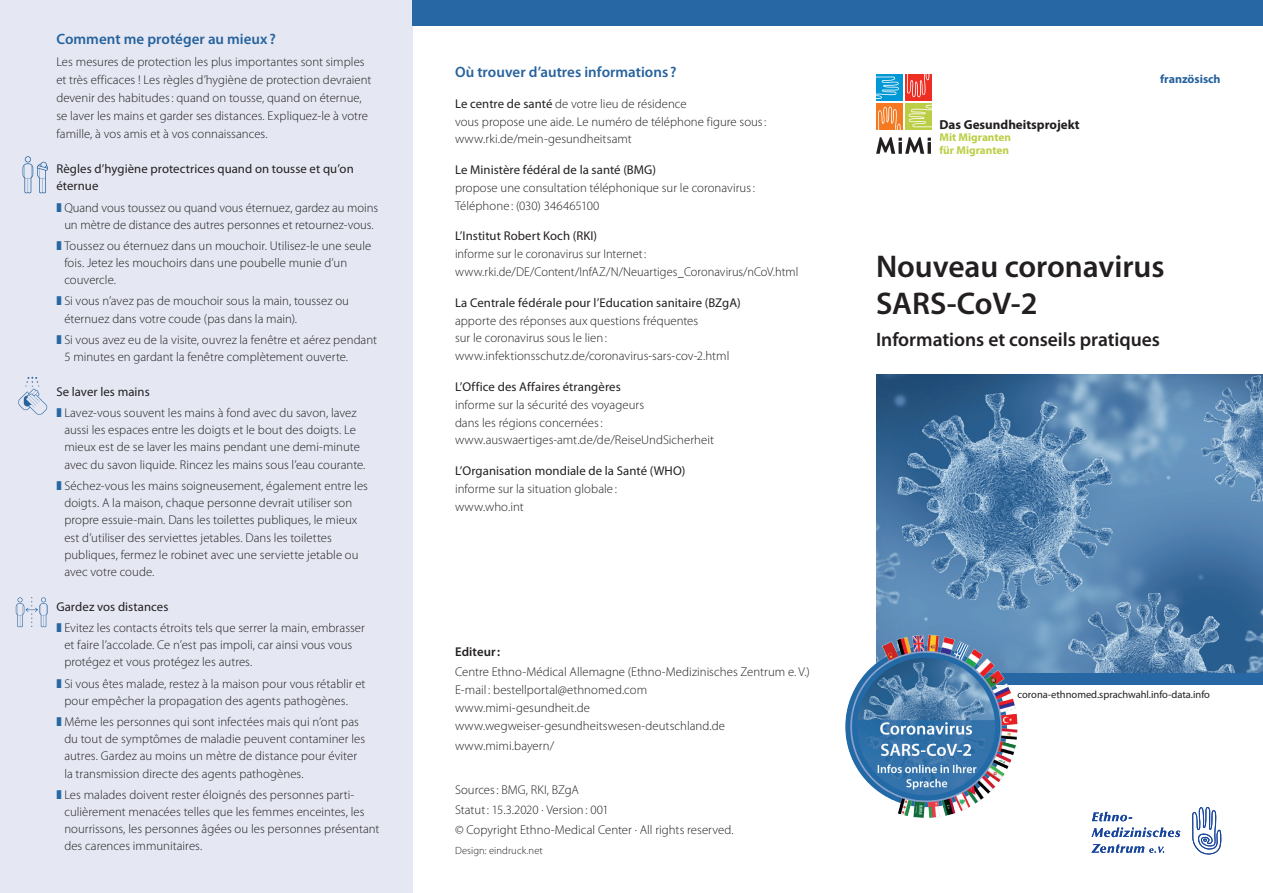
<style>
.page{position:relative;width:1263px;height:893px;background:#fff}
.page>*{position:absolute;margin:0;border:0;box-sizing:border-box;transform-origin:0 0}
.t1{font:600 31.5px/37.8px "Myriad Pro";color:#231f20}
.t2{font:600 19.5px "Myriad Pro";color:#231f20}
.t3{font:600 15px "Myriad Pro";color:#26629d}
.t4{font:700 13.05px "Myriad Pro";color:#231f20}
.t5{font:300 12.75px/17.2px "Myriad Pro";letter-spacing:.005em;color:#231f20}
.t6{font:12.75px/17.9px "Myriad Pro";letter-spacing:.005em;color:#231f20}
.t7{font:600 12.75px "Myriad Pro";letter-spacing:.01em;color:#231f20}
.t8{font:700 12px "Myriad Pro";color:#26629d}
.t9{font:700 11.25px/12.5px "Myriad Pro";color:#bcce45}
.t10{font:10.5px "Myriad Pro";color:#231f20}
.t11{font:300 10.5px "Myriad Pro";letter-spacing:.01em;color:#231f20}
.s1{color:#2767a4}
.s2{font-weight:400}
</style>
<div class="page">
<div style="left:0;top:0;width:412px;height:893px;background:#e5e8f3"></div>
<div style="left:412px;top:0;width:851px;height:26px;background:#2767a4"></div>
<div style="left:876px;top:646px;width:387px;height:39px;background:#2767a4"></div>
<svg style="left:1192px;top:807px;width:29px;height:48px"></svg>
<svg style="left:1091px;top:844px;width:73px;height:9px"></svg>
<svg style="left:1091px;top:812px;width:89px;height:25px"></svg>
<img style="left:876px;top:375px;width:387px;height:297px">
<svg style="left:18px;top:377px;width:29px;height:38px"></svg>
<svg style="left:23px;top:156px;width:25px;height:37px"></svg>
<svg style="left:16px;top:597px;width:32px;height:30px"></svg>
<svg style="left:876px;top:137px;width:55px;height:17px"></svg>
<svg style="left:927px;top:142px;width:4px;height:12px"></svg>
<div style="left:876px;top:103px;width:27px;height:26px;background:#f47921"></div>
<svg style="left:878px;top:107px;width:23px;height:22px"></svg>
<svg style="left:905px;top:103px;width:26px;height:26px"></svg>
<svg style="left:909px;top:105px;width:22px;height:22px"></svg>
<div style="left:905px;top:74px;width:26px;height:27px;background:#ee2e22"></div>
<svg style="left:907px;top:74px;width:22px;height:23px"></svg>
<div style="left:876px;top:74px;width:27px;height:27px;background:#0099d5"></div>
<svg style="left:876px;top:77px;width:23px;height:22px"></svg>
<img style="left:845px;top:632px;width:179px;height:186px">
<p class="t3" style="left:56px;top:31px;width:221px">Comment me protéger au mieux ?</p>
<p class="t5" style="left:56px;top:53px;width:317px;line-height:17.9px">Les mesures de protection les plus importantes sont simples et très efficaces ! Les règles d’hygiène de protection devraient devenir des habitudes: quand on tousse, quand on éternue, se laver les mains et garder ses distances. Expliquez-le à votre famille, à vos amis et à vos connaissances.</p>
<p class="t6" style="left:56px;top:160px;width:299px">Règles d’hygiène protectrices quand on tousse et qu’on éternue</p>
<p class="t5" style="left:56px;top:199px;width:323px;text-align:center"><span class="s1">❚</span> Quand vous toussez ou quand vous éternuez, gardez au moins un mètre de distance des autres personnes et retournez-vous.</p>
<p class="t5" style="left:64px;top:237px;width:308px;text-indent:-8px"><span class="s1">❚</span> Toussez ou éternuez dans un mouchoir. Utilisez-le une seule fois. Jetez les mouchoirs dans une poubelle munie d’un couvercle.</p>
<p class="t5" style="left:64px;top:293px;width:286px;text-indent:-8px"><span class="s1">❚</span> Si vous n’avez pas de mouchoir sous la main, toussez ou éternuez dans votre coude (pas dans la main).</p>
<p class="t5" style="left:64px;top:331px;width:314px;text-indent:-8px"><span class="s1">❚</span> Si vous avez eu de la visite, ouvrez la fenêtre et aérez pendant<br>5 minutes en gardant la fenêtre complètement ouverte.</p>
<p class="t5" style="left:56px;top:381px;width:302px;line-height:21.1px"><span class="s2">Se laver les mains<br></span><span class="s1">❚</span> Lavez-vous souvent les mains à fond avec du savon, lavez</p>
<p class="t5" style="left:64px;top:421px;width:303px">aussi les espaces entre les doigts et le bout des doigts. Le mieux est de se laver les mains pendant une demi-minute avec du savon liquide. Rincez les mains sous l’eau courante.</p>
<p class="t5" style="left:64px;top:477px;width:305px;text-indent:-8px"><span class="s1">❚</span> Séchez-vous les mains soigneusement, également entre les doigts. A la maison, chaque personne devrait utiliser son propre essuie-main. Dans les toilettes publiques, le mieux est d’utiliser des serviettes jetables. Dans les toilettes publiques, fermez le robinet avec une serviette jetable ou avec votre coude.</p>
<p class="t5" style="left:56px;top:596px;width:310px;line-height:21.1px"><span class="s2">Gardez vos distances<br></span><span class="s1">❚</span> Evitez les contacts étroits tels que serrer la main, embrasser</p>
<p class="t5" style="left:64px;top:637px;width:289px">et faire l’accolade. Ce n’est pas impoli, car ainsi vous vous protégez et vous protégez les autres.</p>
<p class="t5" style="left:64px;top:675px;width:303px;text-indent:-8px"><span class="s1">❚</span> Si vous êtes malade, restez à la maison pour vous rétablir et pour empêcher la propagation des agents pathogènes.</p>
<p class="t5" style="left:64px;top:713px;width:302px;text-indent:-8px"><span class="s1">❚</span> Même les personnes qui sont infectées mais qui n’ont pas du tout de symptômes de maladie peuvent contaminer les autres. Gardez au moins un mètre de distance pour éviter la transmission directe des agents pathogènes.</p>
<p class="t5" style="left:64px;top:786px;width:317px;text-indent:-8px"><span class="s1">❚</span> Les malades doivent rester éloignés des personnes parti&shy;culièrement menacées telles que les femmes enceintes, les nourrissons, les personnes âgées ou les personnes présentant des carences immunitaires.</p>
<p class="t3" style="left:455px;top:64px;width:223px">Où trouver d’autres informations ?</p>
<p class="t5" style="left:455px;top:95px;width:313px;line-height:17.9px"><span class="s2">Le centre de santé</span> de votre lieu de résidence<br>vous propose une aide. Le numéro de téléphone figure sous: www.rki.de/mein-gesundheitsamt</p>
<p class="t6" style="left:455px;top:161px;width:202px">Le Ministère fédéral de la santé (BMG)</p>
<p class="t5" style="left:455px;top:179px;width:301px;line-height:17.9px">propose une consultation téléphonique sur le coronavirus:<br>Téléphone : (030) 346465100</p>
<p class="t6" style="left:455px;top:227px;width:144px">L’Institut Robert Koch (RKI)</p>
<p class="t5" style="left:455px;top:245px;width:345px;line-height:17.9px">informe sur le coronavirus sur Internet: www.rki.de/DE/Content/InfAZ/N/Neuartiges_Coronavirus/nCoV.html</p>
<p class="t6" style="left:455px;top:294px;width:287px">La Centrale fédérale pour l’Education sanitaire (BZgA)</p>
<p class="t5" style="left:455px;top:312px;width:276px;line-height:17.9px">apporte des réponses aux questions fréquentes<br>sur le coronavirus sous le lien: www.infektionsschutz.de/coronavirus-sars-cov-2.html</p>
<p class="t6" style="left:455px;top:378px;width:167px">L’Office des Affaires étrangères</p>
<p class="t5" style="left:455px;top:396px;width:261px;line-height:17.9px">informe sur la sécurité des voyageurs<br>dans les régions concernées: www.auswaertiges-amt.de/de/ReiseUndSicherheit</p>
<p class="t6" style="left:455px;top:462px;width:232px">L’Organisation mondiale de la Santé (WHO)</p>
<p class="t5" style="left:455px;top:480px;width:163px;line-height:17.9px">informe sur la situation globale : www.who.int</p>
<p class="t7" style="left:455px;top:645px;width:47px">Editeur:</p>
<p class="t5" style="left:455px;top:663px;width:356px;line-height:17.9px">Centre Ethno-Médical Allemagne (Ethno-Medizinisches Zentrum e. V.)<br>E-mail : bestellportal@ethnomed.com<br>www.mimi-gesundheit.de www.wegweiser-gesundheitswesen-deutschland.de</p>
<p class="t5" style="left:455px;top:737px;width:101px">www.mimi.bayern/</p>
<p class="t5" style="left:455px;top:780px;width:280px;line-height:20px">Sources: BMG, RKI, BZgA<br>Statut: 15.3.2020 · Version: 001<br>© Copyright Ethno-Medical Center · All rights reserved.</p>
<p class="t11" style="left:455px;top:844px;width:89px">Design: eindruck.net</p>
<p class="t4" style="left:939px;top:117px;width:142px">Das Gesundheitsprojekt</p>
<p class="t9" style="left:939px;top:131px;width:73px">Mit Migranten für Migranten</p>
<p class="t8" style="left:1160px;top:73px;width:62px">französisch</p>
<h1 class="t1" style="left:876px;top:248px;width:290px">Nouveau coronavirus<br>SARS-CoV-2</h1>
<h2 class="t2" style="left:876px;top:329px;width:286px">Informations et conseils pratiques</h2>
<p class="t10" style="left:1017px;top:689px;width:194px">corona-ethnomed.sprachwahl.info-data.info</p>
</div>
